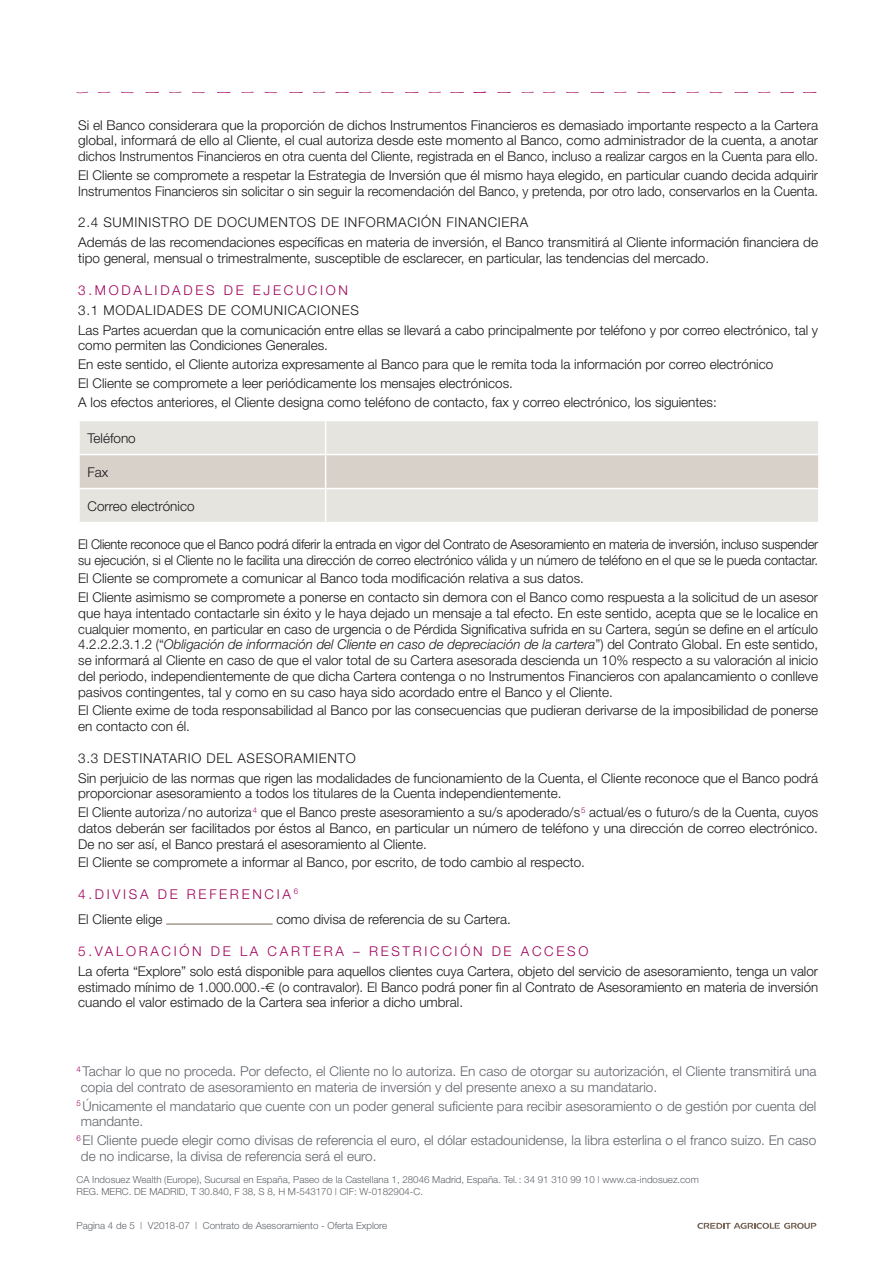
<style>
.page{position:relative;width:893px;height:1263px;background:#fff}
.page>*{position:absolute;margin:0;border:0;box-sizing:border-box;transform-origin:0 0}
.texte{font:300 13.5px/15.8px "Helvetica Neue";color:#181719}
.Note{font:300 13.5px/15.8px "Helvetica Neue";color:#5f6369}
.texte-2{font:300 13.5px/15.8px "Helvetica Neue";letter-spacing:-.02em;color:#181719;scale:.95 1}
.Sub_heading_two{font:300 13.5px "Helvetica Neue";letter-spacing:.05em;color:#181719}
.Sub_heading_one{font:300 13.5px "Helvetica Neue";letter-spacing:.2em;color:#9f015a}
.t1{font:300 9.75px/11.7px "Helvetica Neue";color:#5f6369}
.s1{font-style:italic}
.s2{font-family:"Euro Sans"}
</style>
<div class="page">
<svg style="left:697px;top:1223px;width:119px;height:6px"></svg>
<svg style="left:98px;top:92px;width:12px;height:1px"></svg>
<svg style="left:121px;top:92px;width:13px;height:1px"></svg>
<svg style="left:145px;top:92px;width:14px;height:1px"></svg>
<svg style="left:169px;top:92px;width:13px;height:1px"></svg>
<svg style="left:192px;top:92px;width:13px;height:1px"></svg>
<svg style="left:217px;top:92px;width:13px;height:1px"></svg>
<svg style="left:241px;top:92px;width:13px;height:1px"></svg>
<svg style="left:264px;top:92px;width:13px;height:1px"></svg>
<svg style="left:289px;top:92px;width:14px;height:1px"></svg>
<svg style="left:313px;top:92px;width:12px;height:1px"></svg>
<svg style="left:335px;top:92px;width:14px;height:1px"></svg>
<svg style="left:359px;top:92px;width:12px;height:1px"></svg>
<svg style="left:381px;top:92px;width:13px;height:1px"></svg>
<svg style="left:405px;top:92px;width:14px;height:1px"></svg>
<svg style="left:428px;top:92px;width:13px;height:1px"></svg>
<svg style="left:450px;top:92px;width:14px;height:1px"></svg>
<svg style="left:473px;top:92px;width:13px;height:1px"></svg>
<svg style="left:497px;top:92px;width:14px;height:1px"></svg>
<svg style="left:521px;top:92px;width:13px;height:1px"></svg>
<svg style="left:543px;top:92px;width:12px;height:1px"></svg>
<svg style="left:566px;top:92px;width:13px;height:1px"></svg>
<svg style="left:591px;top:92px;width:13px;height:1px"></svg>
<svg style="left:614px;top:92px;width:13px;height:1px"></svg>
<svg style="left:637px;top:92px;width:13px;height:1px"></svg>
<svg style="left:662px;top:92px;width:14px;height:1px"></svg>
<svg style="left:686px;top:92px;width:13px;height:1px"></svg>
<svg style="left:710px;top:92px;width:12px;height:1px"></svg>
<svg style="left:734px;top:92px;width:14px;height:1px"></svg>
<svg style="left:758px;top:92px;width:12px;height:1px"></svg>
<svg style="left:780px;top:92px;width:14px;height:1px"></svg>
<svg style="left:803px;top:92px;width:13px;height:1px"></svg>
<div style="left:80px;top:421px;width:738px;height:101px;background:#e6e4df"></div>
<div style="left:80px;top:455px;width:738px;height:33px;background:#d7d1ca"></div>
<hr style="left:325px;top:421px;width:1px;height:33px;background:#fff">
<hr style="left:78px;top:454px;width:248px;height:1px;background:#fff">
<hr style="left:326px;top:454px;width:494px;height:1px;background:#fff">
<hr style="left:325px;top:455px;width:1px;height:33px;background:#fff">
<hr style="left:78px;top:488px;width:248px;height:1px;background:#fff">
<hr style="left:326px;top:488px;width:494px;height:1px;background:#fff">
<hr style="left:325px;top:489px;width:1px;height:33px;background:#fff">
<hr style="left:166px;top:924px;width:107px;height:1px;background:#776658">
<p class="texte" style="left:78px;top:117px;width:741px;text-align:justify">Si el Banco considerara que la proporción de dichos Instrumentos Financieros es demasiado importante respecto a la Cartera global, informará de ello al Cliente, el cual autoriza desde este momento al Banco, como administrador de la cuenta, a anotar dichos Instrumentos Financieros en otra cuenta del Cliente, registrada en el Banco, incluso a realizar cargos en la Cuenta para ello.</p>
<p class="texte" style="left:78px;top:167px;width:741px">El Cliente se compromete a respetar la Estrategia de Inversión que él mismo haya elegido, en particular cuando decida adquirir<br>Instrumentos Financieros sin solicitar o sin seguir la recomendación del Banco, y pretenda, por otro lado, conservarlos en la Cuenta.</p>
<p class="Sub_heading_two" style="left:78px;top:214px;width:452px">2.4 SUMINISTRO DE DOCUMENTOS DE INFORMACIÓN FINANCIERA</p>
<p class="texte" style="left:78px;top:234px;width:741px">Además de las recomendaciones específicas en materia de inversión, el Banco transmitirá al Cliente información financiera de tipo general, mensual o trimestralmente, susceptible de esclarecer, en particular, las tendencias del mercado.</p>
<p class="Sub_heading_one" style="left:78px;top:281px;width:271px">3.MODALIDADES DE EJECUCION</p>
<p class="Sub_heading_two" style="left:78px;top:301px;width:282px">3.1 MODALIDADES DE COMUNICACIONES</p>
<p class="texte" style="left:78px;top:321px;width:741px">Las Partes acuerdan que la comunicación entre ellas se llevará a cabo principalmente por teléfono y por correo electrónico, tal y como permiten las Condiciones Generales.</p>
<p class="texte" style="left:78px;top:356px;width:697px">En este sentido, el Cliente autoriza expresamente al Banco para que le remita toda la información por correo electrónico</p>
<p class="texte" style="left:78px;top:375px;width:436px">El Cliente se compromete a leer periódicamente los mensajes electrónicos.</p>
<p class="texte" style="left:78px;top:393px;width:640px">A los efectos anteriores, el Cliente designa como teléfono de contacto, fax y correo electrónico, los siguientes:</p>
<p class="texte" style="left:87px;top:430px;width:50px">Teléfono</p>
<p class="texte" style="left:87px;top:464px;width:22px">Fax</p>
<p class="texte" style="left:87px;top:498px;width:109px">Correo electrónico</p>
<p class="texte-2" style="left:78px;top:536px;width:780px">El Cliente reconoce que el Banco podrá diferir la entrada en vigor del Contrato de Asesoramiento en materia de inversión, incluso suspender su ejecución, si el Cliente no le facilita una dirección de correo electrónico válida y un número de teléfono en el que se le pueda contactar.</p>
<p class="texte" style="left:78px;top:570px;width:507px">El Cliente se compromete a comunicar al Banco toda modificación relativa a sus datos.</p>
<p class="texte" style="left:78px;top:589px;width:741px;text-align:justify">El Cliente asimismo se compromete a ponerse en contacto sin demora con el Banco como respuesta a la solicitud de un asesor que haya intentado contactarle sin éxito y le haya dejado un mensaje a tal efecto. En este sentido, acepta que se le localice en cualquier momento, en particular en caso de urgencia o de Pérdida Significativa sufrida en su Cartera, según se define en el artículo 4.2.2.2.3.1.2 (“<span class="s1">Obligación de información del Cliente en caso de depreciación de la cartera</span>”) del Contrato Global. En este sentido, se informará al Cliente en caso de que el valor total de su Cartera asesorada descienda un 10% respecto a su valoración al inicio del periodo, independientemente de que dicha Cartera contenga o no Instrumentos Financieros con apalancamiento o conlleve pasivos contingentes, tal y como en su caso haya sido acordado entre el Banco y el Cliente.</p>
<p class="texte" style="left:78px;top:702px;width:741px">El Cliente exime de toda responsabilidad al Banco por las consecuencias que pudieran derivarse de la imposibilidad de ponerse en contacto con él.</p>
<p class="Sub_heading_two" style="left:78px;top:749px;width:279px">3.3 DESTINATARIO DEL ASESORAMIENTO</p>
<p class="texte" style="left:78px;top:770px;width:741px">Sin perjuicio de las normas que rigen las modalidades de funcionamiento de la Cuenta, el Cliente reconoce que el Banco podrá proporcionar asesoramiento a todos los titulares de la Cuenta independientemente.</p>
<p class="texte" style="left:78px;top:804px;width:741px;text-align:justify">El Cliente autoriza/no autoriza<sup>4</sup> que el Banco preste asesoramiento a su/s apoderado/s<sup>5</sup> actual/es o futuro/s de la Cuenta, cuyos datos deberán ser facilitados por éstos al Banco, en particular un número de teléfono y una dirección de correo electrónico.<br>De no ser así, el Banco prestará el asesoramiento al Cliente.</p>
<p class="texte" style="left:78px;top:854px;width:508px">El Cliente se compromete a informar al Banco, por escrito, de todo cambio al respecto.</p>
<p class="Sub_heading_one" style="left:78px;top:886px;width:221px">4.DIVISA DE REFERENCIA <sup>6</sup></p>
<p class="texte" style="left:78px;top:911px;width:86px">El Cliente elige</p>
<p class="texte" style="left:276px;top:911px;width:236px">como divisa de referencia de su Cartera.</p>
<p class="Sub_heading_one" style="left:78px;top:943px;width:512px">5.VALORACIÓN DE LA CARTERA – RESTRICCIÓN DE ACCESO</p>
<p class="texte" style="left:78px;top:963px;width:741px;text-align:justify">La oferta “Explore” solo está disponible para aquellos clientes cuya Cartera, objeto del servicio de asesoramiento, tenga un valor estimado mínimo de 1.000.000.-<span class="s2">€</span> (o contravalor). El Banco podrá poner fin al Contrato de Asesoramiento en materia de inversión cuando el valor estimado de la Cartera sea inferior a dicho umbral.</p>
<p class="Note" style="left:81px;top:1063px;width:737px;text-indent:-4px"><sup>4</sup> Tachar lo que no proceda. Por defecto, el Cliente no lo autoriza. En caso de otorgar su autorización, el Cliente transmitirá una copia del contrato de asesoramiento en materia de inversión y del presente anexo a su mandatario.</p>
<p class="Note" style="left:81px;top:1098px;width:737px;text-indent:-4px"><sup>5</sup> Únicamente el mandatario que cuente con un poder general suficiente para recibir asesoramiento o de gestión por cuenta del mandante.</p>
<p class="Note" style="left:81px;top:1132px;width:737px;text-indent:-4px"><sup>6</sup> El Cliente puede elegir como divisas de referencia el euro, el dólar estadounidense, la libra esterlina o el franco suizo. En caso de no indicarse, la divisa de referencia será el euro.</p>
<p class="t1" style="left:77px;top:1174px;width:624px">CA Indosuez Wealth (Europe), Sucursal en España, Paseo de la Castellana 1, 28046 Madrid, España. Tel.: 34 91 310 99 10 | www.ca-indosuez.com<br>REG. MERC. DE MADRID, T 30.840, F 38, S 8, H M-543170 | CIF: W-0182904-C.</p>
<p class="t1" style="left:77px;top:1219px;width:312px">Pagìna 4 de 5 | V2018-07 | Contrato de Asesoramiento - Oferta Explore</p>
</div>
